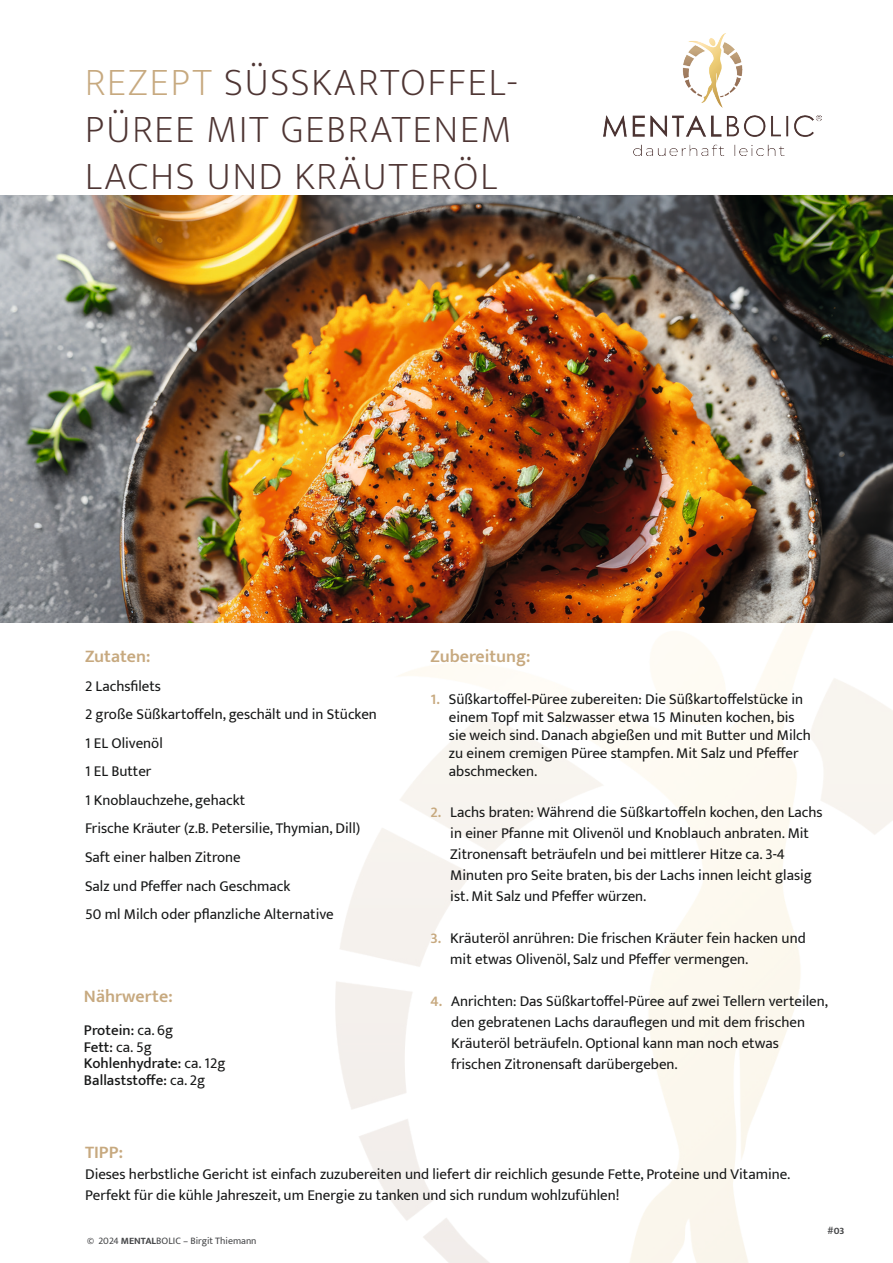
<style>
.page{position:relative;width:893px;height:1263px;background:#fff}
.page>*{position:absolute;margin:0;border:0;box-sizing:border-box;transform-origin:0 0}
.t1{font:200 39px/46.8px "Mukta";letter-spacing:.05em;color:#4e3533}
.t2{font:600 18px "Mukta";color:#c7a97f}
.t3{font:15px/21px "Mukta";color:#171818}
.t4{font:500 15px/16.5px "Mukta";color:#171818}
.t5{font:9.9px "Mukta";color:#464749}
.t6{font:700 9.9px "Mukta";color:#464749}
.s1{color:#c7a97f}
.s2{font-weight:400}
.s3{font-weight:600;color:#c7a97f}
.s4{font-weight:700}
</style>
<div class="page">
<img style="left:604px;top:34px;width:218px;height:121px">
<img style="left:0;top:196px;width:893px;height:427px">
<p class="t1" style="left:85px;top:59px;width:434px"><span class="s1">REZEPT</span> SÜSSKARTOFFEL-<br>PÜREE MIT GEBRATENEM<br>LACHS UND KRÄUTERÖL</p>
<p class="t2" style="left:85px;top:646px;width:67px">Zutaten:</p>
<p class="t3" style="left:85px;top:675px;width:78px">2 Lachsfilets</p>
<p class="t3" style="left:85px;top:704px;width:293px">2 große Süßkartoffeln, geschält und in Stücken</p>
<p class="t3" style="left:85px;top:732px;width:79px">1 EL Olivenöl</p>
<p class="t3" style="left:85px;top:761px;width:68px">1 EL Butter</p>
<p class="t3" style="left:85px;top:789px;width:162px">1 Knoblauchzehe, gehackt</p>
<p class="t3" style="left:85px;top:818px;width:277px">Frische Kräuter (z.B. Petersilie, Thymian, Dill)</p>
<p class="t3" style="left:85px;top:846px;width:157px">Saft einer halben Zitrone</p>
<p class="t3" style="left:85px;top:875px;width:207px">Salz und Pfeffer nach Geschmack</p>
<p class="t3" style="left:85px;top:903px;width:250px">50 ml Milch oder pflanzliche Alternative</p>
<p class="t2" style="left:84px;top:985px;width:90px">Nährwerte:</p>
<p class="t4" style="left:84px;top:1021px;width:91px">Protein: <span class="s2">ca. 6g<br></span>Fett: <span class="s2">ca. 5g</span></p>
<p class="t4" style="left:84px;top:1054px;width:143px">Kohlenhydrate: <span class="s2">ca. 12g</span></p>
<p class="t4" style="left:84px;top:1071px;width:123px">Ballaststoffe: <span class="s2">ca. 2g</span></p>
<p class="t2" style="left:431px;top:646px;width:101px">Zubereitung:</p>
<p class="t3" style="left:449px;top:690px;width:364px;line-height:18px;text-indent:-18px"><span class="s3">1.</span> Süßkartoffel-Püree zubereiten: Die Süßkartoffelstücke in einem Topf mit Salzwasser etwa 15 Minuten kochen, bis sie weich sind. Danach abgießen und mit Butter und Milch zu einem cremigen Püree stampfen. Mit Salz und Pfeffer abschmecken.</p>
<p class="t3" style="left:450px;top:801px;width:374px;text-indent:-20px"><span class="s3">2.</span> Lachs braten: Während die Süßkartoffeln kochen, den Lachs in einer Pfanne mit Olivenöl und Knoblauch anbraten. Mit Zitronensaft beträufeln und bei mittlerer Hitze ca. 3-4<br>Minuten pro Seite braten, bis der Lachs innen leicht glasig ist. Mit Salz und Pfeffer würzen.</p>
<p class="t3" style="left:450px;top:927px;width:357px;text-indent:-20px"><span class="s3">3.</span> Kräuteröl anrühren: Die frischen Kräuter fein hacken und mit etwas Olivenöl, Salz und Pfeffer vermengen.</p>
<p class="t3" style="left:451px;top:990px;width:378px;text-indent:-21px"><span class="s3">4.</span> Anrichten: Das Süßkartoffel-Püree auf zwei Tellern verteilen, den gebratenen Lachs darauflegen und mit dem frischen Kräuteröl beträufeln. Optional kann man noch etwas frischen Zitronensaft darübergeben.</p>
<p class="t2" style="left:85px;top:1141px;width:39px">TIPP:</p>
<p class="t3" style="left:85px;top:1163px;width:707px">Dieses herbstliche Gericht ist einfach zuzubereiten und liefert dir reichlich gesunde Fette, Proteine und Vitamine.<br>Perfekt für die kühle Jahreszeit, um Energie zu tanken und sich rundum wohlzufühlen!</p>
<p class="t5" style="left:87px;top:1235px;width:171px"><span class="s4">©</span> 2024 <span class="s4">MENTAL</span>BOLIC – Birgit Thiemann</p>
<p class="t6" style="left:828px;top:1224px;width:18px">#03</p>
</div>
